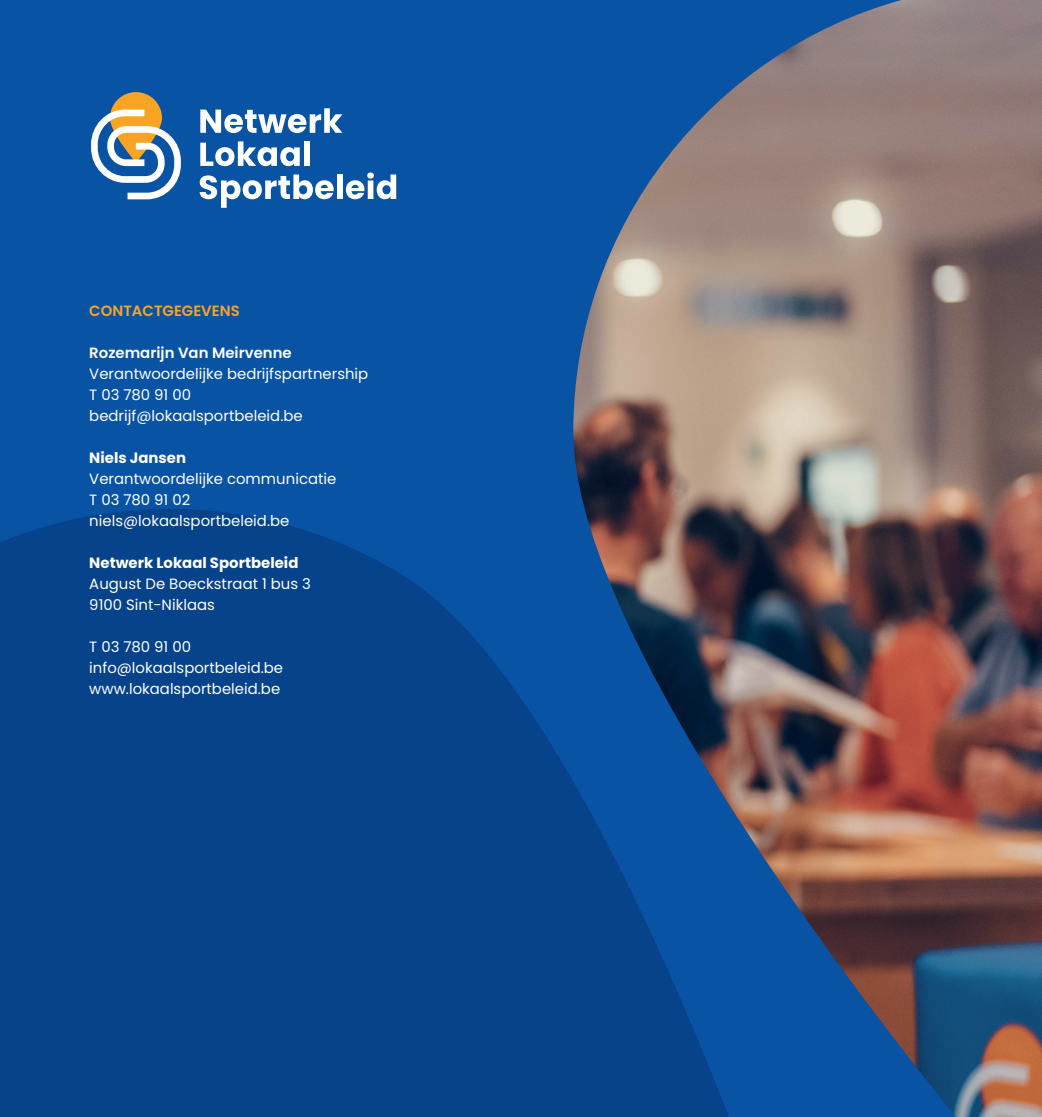
<style>
.page{position:relative;width:1042px;height:1117px;background:#fff}
.page>*{position:absolute;margin:0;border:0;box-sizing:border-box;transform-origin:0 0}
.t1{font:14.88px/21px "Poppins";color:#fff}
.t2{font:700 14.88px "Poppins";color:#fff}
.t3{font:600 14.88px "Poppins";color:#fff}
.t4{font:600 14.88px "Poppins";color:#f9a523}
</style>
<div class="page">
<div style="left:0;top:0;width:1042px;height:1116px;background:#0953a5"></div>
<svg style="left:0;top:509px;width:573px;height:607px;background:#06448d"></svg>
<div style="left:110px;top:92px;width:52px;height:70px;background:#f9a523;border-radius:26px"></div>
<svg style="left:200px;top:108px;width:142px;height:25px"></svg>
<svg style="left:200px;top:141px;width:100px;height:25px"></svg>
<div style="left:304px;top:141px;width:6px;height:25px;background:#fff"></div>
<svg style="left:200px;top:174px;width:134px;height:34px"></svg>
<div style="left:337px;top:174px;width:6px;height:25px;background:#fff"></div>
<svg style="left:346px;top:172px;width:50px;height:27px"></svg>
<svg style="left:91px;top:109px;width:90px;height:90px"></svg>
<img style="left:573px;top:0;width:469px;height:1116px">
<p class="t4" style="left:89px;top:302px;width:152px">CONTACTGEGEVENS</p>
<p class="t3" style="left:89px;top:344px;width:204px">Rozemarijn Van Meirvenne</p>
<p class="t1" style="left:89px;top:363px;width:280px">Verantwoordelijke bedrijfspartnership<br>T 03 780 91 00 bedrijf@lokaalsportbeleid.be</p>
<p class="t2" style="left:89px;top:449px;width:98px">Niels Jansen</p>
<p class="t1" style="left:89px;top:468px;width:249px">Verantwoordelijke communicatie<br>T 03 780 91 02 niels@lokaalsportbeleid.be</p>
<p class="t2" style="left:89px;top:554px;width:211px">Netwerk Lokaal Sportbeleid</p>
<p class="t1" style="left:89px;top:573px;width:223px">August De Boeckstraat 1 bus 3<br>9100 Sint-Niklaas</p>
<p class="t1" style="left:89px;top:636px;width:195px">T 03 780 91 00 info@lokaalsportbeleid.be www.lokaalsportbeleid.be</p>
</div>
